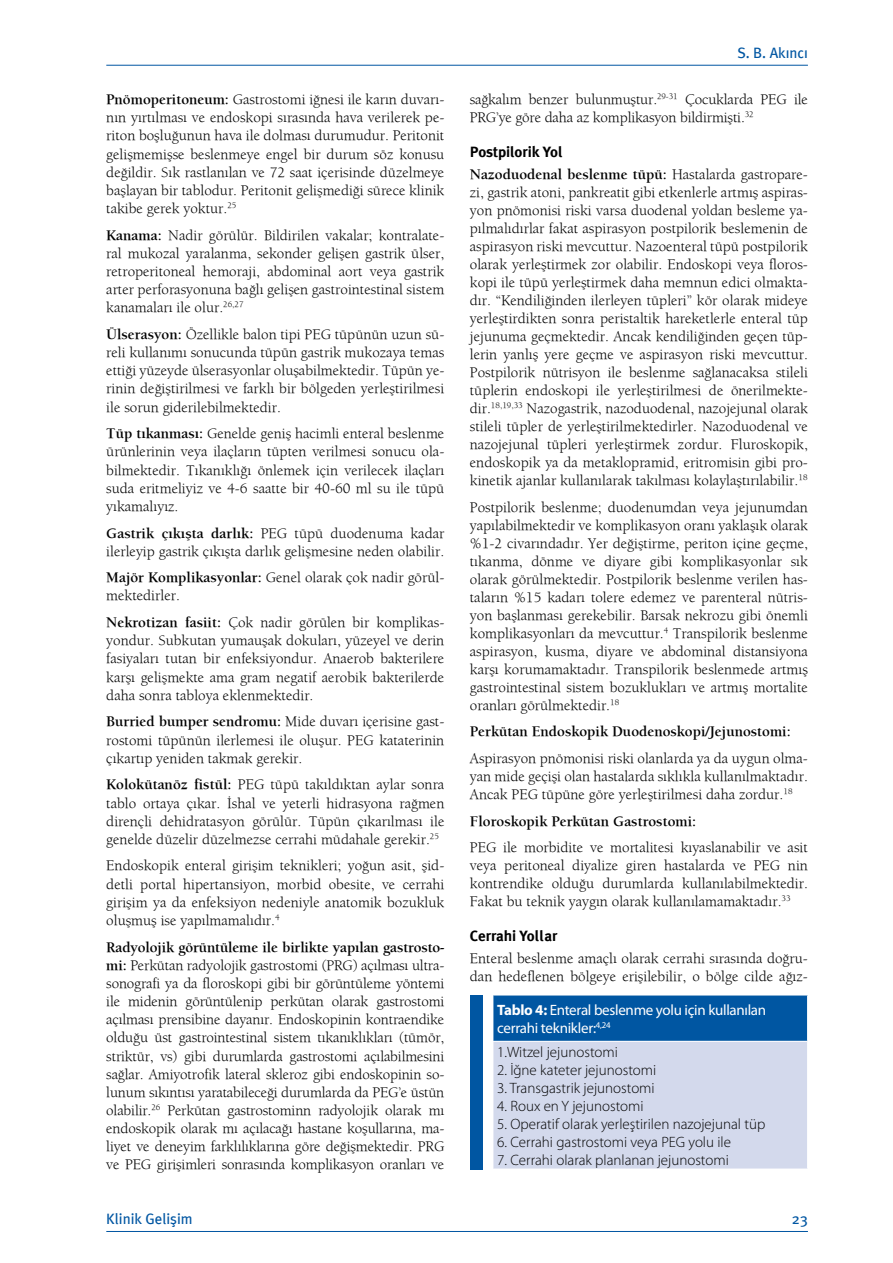
<style>
.page{position:relative;width:893px;height:1263px;background:#fff}
.page>*{position:absolute;margin:0;border:0;box-sizing:border-box;transform-origin:0 0}
.t1{font:15px/18.1px "Berkeley";color:#000;text-align:justify}
.t2{font:300 15px "Myriad Pro";color:#000}
.t3{font:700 15px "Berkeley";color:#000}
.t4{font:15px/18px "Myriad Pro";letter-spacing:-.02em;color:#fff}
.t5{font:15px "Meta Plus Bold Roman Ti";color:#000}
.t6{font:500 15px "Meta Plus Book Roman Ti";color:#0056a2}
.s1{font-weight:700}
</style>
<div class="page">
<hr style="left:106px;top:1231px;width:702px;height:1px;background:#0056a2">
<hr style="left:106px;top:65px;width:702px;height:1px;background:#0056a2">
<div style="left:493px;top:995px;width:314px;height:46px;background:#0056a2"></div>
<div style="left:493px;top:1041px;width:314px;height:128px;background:#d3d9ec"></div>
<hr style="left:493px;top:995px;width:315px;height:1px;background:#fff">
<hr style="left:493px;top:995px;width:1px;height:46px;background:#fff">
<hr style="left:493px;top:1041px;width:315px;height:1px;background:#fff">
<hr style="left:493px;top:1042px;width:1px;height:127px;background:#fff">
<div style="left:470px;top:995px;width:13px;height:174px;background:#0056a2"></div>
<p class="t1" style="left:106px;top:90px;width:340px"><span class="s1">Pnömoperitoneum:</span> Gastrostomi iğnesi ile karın duvarı&shy;nın yırtılması ve endoskopi sırasında hava verilerek pe&shy;riton boşluğunun hava ile dolması durumudur. Peritonit gelişmemişse beslenmeye engel bir durum söz konusu değildir. Sık rastlanılan ve 72 saat içerisinde düzelmeye başlayan bir tablodur. Peritonit gelişmediği sürece klinik takibe gerek yoktur.<sup>25</sup></p>
<p class="t1" style="left:106px;top:226px;width:340px"><span class="s1">Kanama:</span> Nadir görülür. Bildirilen vakalar; kontralate&shy;ral mukozal yaralanma, sekonder gelişen gastrik ülser, retroperitoneal hemoraji, abdominal aort veya gastrik arter perforasyonuna bağlı gelişen gastrointestinal sistem kanamaları ile olur.<sup>26,27</sup></p>
<p class="t1" style="left:106px;top:325px;width:340px"><span class="s1">Ülserasyon:</span> Özellikle balon tipi PEG tüpünün uzun sü&shy;reli kullanımı sonucunda tüpün gastrik mukozaya temas ettiği yüzeyde ülserasyonlar oluşabilmektedir. Tüpün ye&shy;rinin değiştirilmesi ve farklı bir bölgeden yerleştirilmesi ile sorun giderilebilmektedir.</p>
<p class="t1" style="left:106px;top:424px;width:340px"><span class="s1">Tüp tıkanması:</span> Genelde geniş hacimli enteral beslenme ürünlerinin veya ilaçların tüpten verilmesi sonucu ola&shy;bilmektedir. Tıkanıklığı önlemek için verilecek ilaçları suda eritmeliyiz ve 4-6 saatte bir 40-60 ml su ile tüpü yıkamalıyız.</p>
<p class="t1" style="left:106px;top:523px;width:340px"><span class="s1">Gastrik çıkışta darlık:</span> PEG tüpü duodenuma kadar ilerleyip gastrik çıkışta darlık gelişmesine neden olabilir.</p>
<p class="t1" style="left:106px;top:568px;width:340px"><span class="s1">Majör Komplikasyonlar:</span> Genel olarak çok nadir görül&shy;mektedirler.</p>
<p class="t1" style="left:106px;top:613px;width:340px"><span class="s1">Nekrotizan fasiit:</span> Çok nadir görülen bir komplikas&shy;yondur. Subkutan yumauşak dokuları, yüzeyel ve derin fasiyaları tutan bir enfeksiyondur. Anaerob bakterilere karşı gelişmekte ama gram negatif aerobik bakterilerde daha sonra tabloya eklenmektedir.</p>
<p class="t1" style="left:106px;top:712px;width:340px"><span class="s1">Burried bumper sendromu:</span> Mide duvarı içerisine gast&shy;rostomi tüpünün ilerlemesi ile oluşur. PEG kataterinin çıkartıp yeniden takmak gerekir.</p>
<p class="t1" style="left:106px;top:775px;width:340px"><span class="s1">Kolokütanöz fistül:</span> PEG tüpü takıldıktan aylar sonra tablo ortaya çıkar. İshal ve yeterli hidrasyona rağmen dirençli dehidratasyon görülür. Tüpün çıkarılması ile genelde düzelir düzelmezse cerrahi müdahale gerekir.<sup>25</sup></p>
<p class="t1" style="left:106px;top:856px;width:340px">Endoskopik enteral girişim teknikleri; yoğun asit, şid&shy;detli portal hipertansiyon, morbid obesite, ve cerrahi girişim ya da enfeksiyon nedeniyle anatomik bozukluk oluşmuş ise yapılmamalıdır.<sup>4</sup></p>
<p class="t1" style="left:106px;top:937px;width:340px"><span class="s1">Radyolojik görüntüleme ile birlikte yapılan gastrosto&shy;mi:</span> Perkütan radyolojik gastrostomi (PRG) açılması ultra&shy;sonografi ya da floroskopi gibi bir görüntüleme yöntemi ile midenin görüntülenip perkütan olarak gastrostomi açılması prensibine dayanır. Endoskopinin kontraendike olduğu üst gastrointestinal sistem tıkanıklıkları (tümör, striktür, vs) gibi durumlarda gastrostomi açılabilmesini sağlar. Amiyotrofik lateral skleroz gibi endoskopinin so&shy;lunum sıkıntısı yaratabileceği durumlarda da PEG’e üstün olabilir.<sup>26</sup> Perkütan gastrostominn radyolojik olarak mı endoskopik olarak mı açılacağı hastane koşullarına, ma&shy;liyet ve deneyim farklılıklarına göre değişmektedir. PRG ve PEG girişimleri sonrasında komplikasyon oranları ve</p>
<p class="t6" style="left:737px;top:44px;width:72px">S. B. Akıncı</p>
<p class="t1" style="left:470px;top:90px;width:340px">sağkalım benzer bulunmuştur.<sup>29-31</sup> Çocuklarda PEG ile<br>PRG’ye göre daha az komplikasyon bildirmişti.<sup>32</sup></p>
<p class="t5" style="left:470px;top:143px;width:94px">Postpilorik Yol</p>
<p class="t1" style="left:470px;top:165px;width:340px"><span class="s1">Nazoduodenal beslenme tüpü:</span> Hastalarda gastropare&shy;zi, gastrik atoni, pankreatit gibi etkenlerle artmış aspiras&shy;yon pnömonisi riski varsa duodenal yoldan besleme ya&shy;pılmalıdırlar fakat aspirasyon postpilorik beslemenin de aspirasyon riski mevcuttur. Nazoenteral tüpü postpilorik olarak yerleştirmek zor olabilir. Endoskopi veya floros&shy;kopi ile tüpü yerleştirmek daha memnun edici olmakta&shy;dır. “Kendiliğinden ilerleyen tüpleri” kör olarak mideye yerleştirdikten sonra peristaltik hareketlerle enteral tüp jejunuma geçmektedir. Ancak kendiliğinden geçen tüp&shy;lerin yanlış yere geçme ve aspirasyon riski mevcuttur.<br>Postpilorik nütrisyon ile beslenme sağlanacaksa stileli tüplerin endoskopi ile yerleştirilmesi de önerilmekte&shy;dir.<sup>18,19,33</sup> Nazogastrik, nazoduodenal, nazojejunal olarak stileli tüpler de yerleştirilmektedirler. Nazoduodenal ve nazojejunal tüpleri yerleştirmek zordur. Fluroskopik, endoskopik ya da metaklopramid, eritromisin gibi pro&shy;kinetik ajanlar kullanılarak takılması kolaylaştırılabilir.<sup>18</sup></p>
<p class="t1" style="left:470px;top:498px;width:340px">Postpilorik beslenme; duodenumdan veya jejunumdan yapılabilmektedir ve komplikasyon oranı yaklaşık olarak %1-2 civarındadır. Yer değiştirme, periton içine geçme, tıkanma, dönme ve diyare gibi komplikasyonlar sık olarak görülmektedir. Postpilorik beslenme verilen has&shy;taların %15 kadarı tolere edemez ve parenteral nütris&shy;yon başlanması gerekebilir. Barsak nekrozu gibi önemli komplikasyonları da mevcuttur.<sup>4</sup> Transpilorik beslenme aspirasyon, kusma, diyare ve abdominal distansiyona karşı korumamaktadır. Transpilorik beslenmede artmış gastrointestinal sistem bozuklukları ve artmış mortalite oranları görülmektedir.<sup>18</sup></p>
<p class="t3" style="left:470px;top:723px;width:322px">Perkütan Endoskopik Duodenoskopi/Jejunostomi:</p>
<p class="t1" style="left:470px;top:749px;width:340px">Aspirasyon pnömonisi riski olanlarda ya da uygun olma&shy;yan mide geçişi olan hastalarda sıklıkla kullanılmaktadır.<br>Ancak PEG tüpüne göre yerleştirilmesi daha zordur.<sup>18</sup></p>
<p class="t3" style="left:470px;top:812px;width:228px">Floroskopik Perkütan Gastrostomi:</p>
<p class="t1" style="left:470px;top:838px;width:340px">PEG ile morbidite ve mortalitesi kıyaslanabilir ve asit veya peritoneal diyalize giren hastalarda ve PEG nin kontrendike olduğu durumlarda kullanılabilmektedir.<br>Fakat bu teknik yaygın olarak kullanılamamaktadır.<sup>33</sup></p>
<p class="t5" style="left:470px;top:927px;width:89px">Cerrahi Yollar</p>
<p class="t1" style="left:470px;top:949px;width:339px">Enteral beslenme amaçlı olarak cerrahi sırasında doğru&shy;dan hedeflenen bölgeye erişilebilir, o bölge cilde ağız-</p>
<p class="t4" style="left:497px;top:1000px;width:271px"><span class="s1">Tablo 4:</span> Enteral beslenme yolu için kullanılan cerrahi teknikler:<sup>4,24</sup></p>
<p class="t2" style="left:497px;top:1043px;width:122px">1.Witzel jejunostomi</p>
<p class="t2" style="left:497px;top:1061px;width:161px">2. İğne kateter jejunostomi</p>
<p class="t2" style="left:497px;top:1079px;width:159px">3. Transgastrik jejunostomi</p>
<p class="t2" style="left:497px;top:1097px;width:148px">4. Roux en Y jejunostomi</p>
<p class="t2" style="left:497px;top:1115px;width:270px">5. Operatif olarak yerleştirilen nazojejunal tüp</p>
<p class="t2" style="left:497px;top:1133px;width:235px">6. Cerrahi gastrostomi veya PEG yolu ile</p>
<p class="t2" style="left:497px;top:1151px;width:233px">7. Cerrahi olarak planlanan jejunostomi</p>
<p class="t6" style="left:106px;top:1210px;width:88px">Klinik Gelişim</p>
<p class="t6" style="left:792px;top:1210px;width:17px">23</p>
</div>
